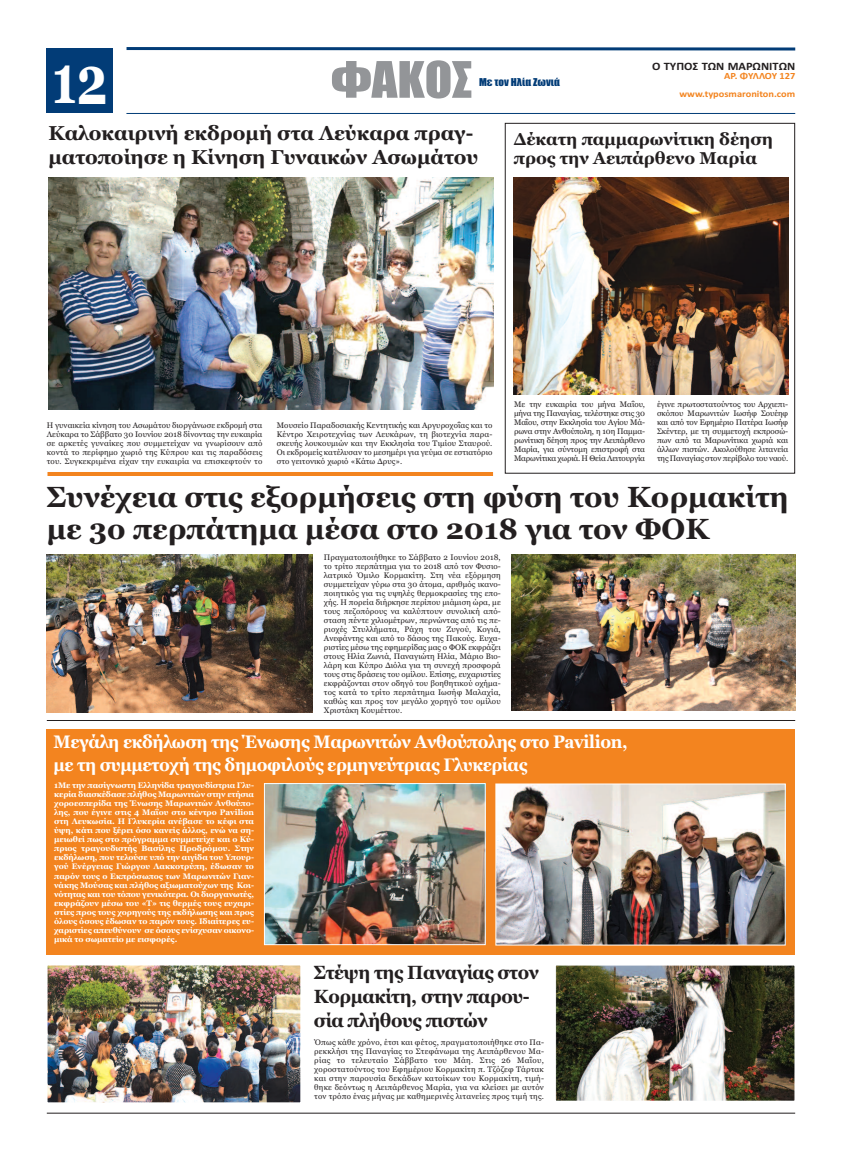
<style>
.page{position:relative;width:842px;height:1160px;background:#fff}
.page>*{position:absolute;margin:0;border:0;box-sizing:border-box;transform-origin:0 0}
.t1{font:700 69.4px "Georgia";color:#fff;scale:.71 1}
.t2{font:46.4px "Impact";color:#939598;scale:1.09 1}
.t3{font:700 29px/32px "Georgia";color:#231f20}
.t4{font:700 20px/24px "Georgia";color:#231f20}
.t5{font:700 19px/24.1px "Georgia";letter-spacing:-.02em;color:#231f20;scale:.95 1}
.t6{font:700 18px/23px "Georgia";letter-spacing:-.02em;color:#fff;scale:.94 1}
.t7{font:700 17px/19px "Georgia";color:#231f20}
.t8{font:700 11.3px "Calibri";color:#231f20;scale:1.09 1}
.t9{font:10px "Impact";color:#023c77;scale:1.09 1}
.t10{font:700 9.5px "Calibri";color:#f3841f;scale:1.09 1}
.t11{font:8px/9px "Georgia";letter-spacing:.01em;color:#231f20;text-align:justify}
.t12{font:700 8px/9px "Georgia";letter-spacing:-.01em;color:#fff;text-align:justify}
</style>
<div class="page">
<div style="left:505px;top:123px;width:290px;height:350px;border:1px solid #231f20"></div>
<div style="left:47px;top:48px;width:66px;height:65px;background:#023c77"></div>
<svg style="left:126px;top:47px;width:670px;height:4px;background:#416c98"></svg>
<hr style="left:126px;top:113px;width:669px;height:1px;background:#023c77">
<img style="left:47px;top:554px;width:265px;height:158px">
<img style="left:511px;top:554px;width:284px;height:156px">
<img style="left:48px;top:177px;width:445px;height:232px">
<div style="left:47px;top:729px;width:748px;height:225px;background:#f3841f"></div>
<img style="left:266px;top:785px;width:217px;height:157px">
<div style="left:264px;top:783px;width:221px;height:161px;border:1px solid #fff"></div>
<img style="left:498px;top:785px;width:285px;height:158px">
<div style="left:496px;top:783px;width:289px;height:162px;border:1px solid #fff"></div>
<img style="left:49px;top:966px;width:250px;height:134px">
<div style="left:47px;top:964px;width:254px;height:138px;border:1px solid #fff"></div>
<img style="left:557px;top:966px;width:236px;height:133px">
<div style="left:555px;top:964px;width:240px;height:137px;border:1px solid #fff"></div>
<hr style="left:47px;top:472px;width:446px;height:4px;background:#f3841f">
<hr style="left:47px;top:720px;width:748px;height:1px;background:#231f20">
<img style="left:514px;top:177px;width:274px;height:217px">
<hr style="left:47px;top:1112px;width:748px;height:1px;background:#231f20">
<h2 class="t2" style="left:331px;top:55px;width:131px">ΦΑΚΟΣ</h2>
<h1 class="t1" style="left:52px;top:39px;width:79px">12</h1>
<h3 class="t8" style="left:652px;top:59px;width:133px">Ο ΤΥΠΟΣ ΤΩΝ ΜΑΡΩΝΙΤΩΝ</h3>
<p class="t10" style="left:724px;top:70px;width:67px">ΑΡ. ΦΥΛΛΟΥ 127</p>
<p class="t9" style="left:479px;top:77px;width:76px">Με τον Ηλία Ζωνιά</p>
<p class="t10" style="left:679px;top:88px;width:108px">www.typosmaroniton.com</p>
<h3 class="t4" style="left:48px;top:121px;width:432px">Καλοκαιρινή εκδρομή στα Λεύκαρα πραγ&shy;ματοποίησε η Κίνηση Γυναικών Ασωμάτου</h3>
<h3 class="t7" style="left:514px;top:129px;width:261px">Δέκατη παμμαρωνίτικη δέηση προς την Αειπάρθενο Μαρία</h3>
<p class="t11" style="left:47px;top:420px;width:217px">Η γυναικεία κίνηση του Ασωμάτου διοργάνωσε εκδρομή στα Λεύκαρα το Σάββατο 30 Ιουνίου 2018 δίνοντας την ευκαιρία σε αρκετές γυναίκες που συμμετείχαν να γνωρίσουν από κοντά το περίφημο χωριό της Κύπρου και τις παραδόσεις του. Συγκεκριμένα είχαν την ευκαιρία να επισκεφτούν το</p>
<p class="t11" style="left:277px;top:420px;width:217px">Μουσείο Παραδοσιακής Κεντητικής και Αργυροχοΐας και το Κέντρο Χειροτεχνίας των Λευκάρων, τη βιοτεχνία παρα&shy;σκευής λουκουμιών και την Εκκλησία του Τιμίου Σταυρού.<br>Οι εκδρομείς κατέλυσαν το μεσημέρι για γεύμα σε εστιατόριο στο γειτονικό χωριό «Κάτω Δρυς».</p>
<p class="t11" style="left:514px;top:399px;width:133px">Με την ευκαιρία του μήνα Μαΐου, μήνα της Παναγίας, τελέστηκε στις 30<br>Μαΐου, στην Εκκλησία του Αγίου Μά&shy;ρωνα στην Ανθούπολη, η 10η Παμμα&shy;ρωνίτικη δέηση προς την Αειπάρθενο Μαρία, για σύντομη επιστροφή στα Μαρωνίτικα χωριά. Η Θεία Λειτουργία</p>
<p class="t11" style="left:657px;top:399px;width:133px">έγινε πρωτοστατούντος του Αρχιεπι&shy;σκόπου Μαρωνιτών Ιωσήφ Σουέηφ και από τον Εφημέριο Πατέρα Ιωσήφ Σκέντερ, με τη συμμετοχή εκπροσώ&shy;πων από τα Μαρωνίτικα χωριά και άλλων πιστών. Ακολούθησε λιτανεία της Παναγίας στον περίβολο του ναού.</p>
<h3 class="t3" style="left:47px;top:480px;width:743px">Συνέχεια στις εξορμήσεις στη φύση του Κορμακίτη με 3ο περπάτημα μέσα στο 2018 για τον ΦΟΚ</h3>
<p class="t11" style="left:324px;top:552px;width:178px">Πραγματοποιήθηκε το Σάββατο 2 Ιουνίου 2018, το τρίτο περπάτημα για το 2018 από τον Φυσιο&shy;λατρικό Όμιλο Κορμακίτη. Στη νέα εξόρμηση συμμετείχαν γύρω στα 30 άτομα, αριθμός ικανο&shy;ποιητικός για τις υψηλές θερμοκρασίες της επο&shy;χής. Η πορεία διήρκησε περίπου μιάμιση ώρα, με τους πεζοπόρους να καλύπτουν συνολική από&shy;σταση πέντε χιλιομέτρων, περνώντας από τις πε&shy;ριοχές Στυλλήματα, Ράχη του Ζυγού, Κογιά, Ανεφάντης και από το δάσος της Πακούς. Ευχα&shy;ριστίες μέσω της εφημερίδας μας ο ΦΟΚ εκφράζει στους Ηλία Ζωνιά, Παναγιώτη Ηλία, Μάριο Βιο&shy;λάρη και Κύπρο Διόλα για τη συνεχή προσφορά τους στις δράσεις του ομίλου. Επίσης, ευχαριστίες εκφράζονται στον οδηγό του βοηθητικού οχήμα&shy;τος κατά το τρίτο περπάτημα Ιωσήφ Μαλαχία, καθώς και προς τον μεγάλο χορηγό του ομίλου Χριστάκη Κουμέττου.</p>
<h3 class="t6" style="left:54px;top:729px;width:612px">Μεγάλη εκδήλωση της Ένωσης Μαρωνιτών Ανθούπολης στο Pavilion, με τη συμμετοχή της δημοφιλούς ερμηνεύτριας Γλυκερίας</h3>
<p class="t12" style="left:54px;top:781px;width:201px">1Με την πασίγνωστη Ελληνίδα τραγουδίστρια Γλυ&shy;κερία διασκέδασε πλήθος Μαρωνιτών στην ετήσια χοροεσπερίδα της Ένωσης Μαρωνιτών Ανθούπο&shy;λης, που έγινε στις 4 Μαΐου στο κέντρο Pavilion στη Λευκωσία. Η Γλυκερία ανέβασε το κέφι στα ύψη, κάτι που ξέρει όσο κανείς άλλος, ενώ να ση&shy;μειωθεί πως στο πρόγραμμα συμμετείχε και ο Κύ&shy;πριος τραγουδιστής Βασίλης Προδρόμου. Στην εκδήλωση, που τελούσε υπό την αιγίδα του Υπουρ&shy;γού Ενέργειας Γιώργου Λακκοτρύπη, έδωσαν το παρόν τους ο Εκπρόσωπος των Μαρωνιτών Γιαν&shy;νάκης Μούσας και πλήθος αξιωματούχων της Κοι&shy;νότητας και του τόπου γενικότερα. Οι διοργανωτές, εκφράζουν μέσω του «Τ» τις θερμές τους ευχαρι&shy;στίες προς τους χορηγούς της εκδήλωσης και προς όλους όσους έδωσαν το παρόν τους. Ιδιαίτερες ευ&shy;χαριστίες απευθύνουν σε όσους ενίσχυσαν οικονο&shy;μικά το σωματείο με εισφορές.</p>
<h3 class="t5" style="left:314px;top:959px;width:238px">Στέψη της Παναγίας στον<br>Κορμακίτη, στην παρου&shy;σία πλήθους πιστών</h3>
<p class="t11" style="left:314px;top:1037px;width:231px">Όπως κάθε χρόνο, έτσι και φέτος, πραγματοποιήθηκε στο Πα&shy;ρεκκλήσι της Παναγίας το Στεφάνωμα της Αειπάρθενου Μα&shy;ρίας το τελευταίο Σάββατο του Μάη. Στις 26 Μαΐου, χοροστατούντος του Εφημέριου Κορμακίτη π. Τζόζεφ Τάρτακ και στην παρουσία δεκάδων κατοίκων του Κορμακίτη, τιμή&shy;θηκε δεόντως η Αειπάρθενος Μαρία, για να κλείσει με αυτόν τον τρόπο ένας μήνας με καθημερινές λιτανείες προς τιμή της.</p>
</div>
